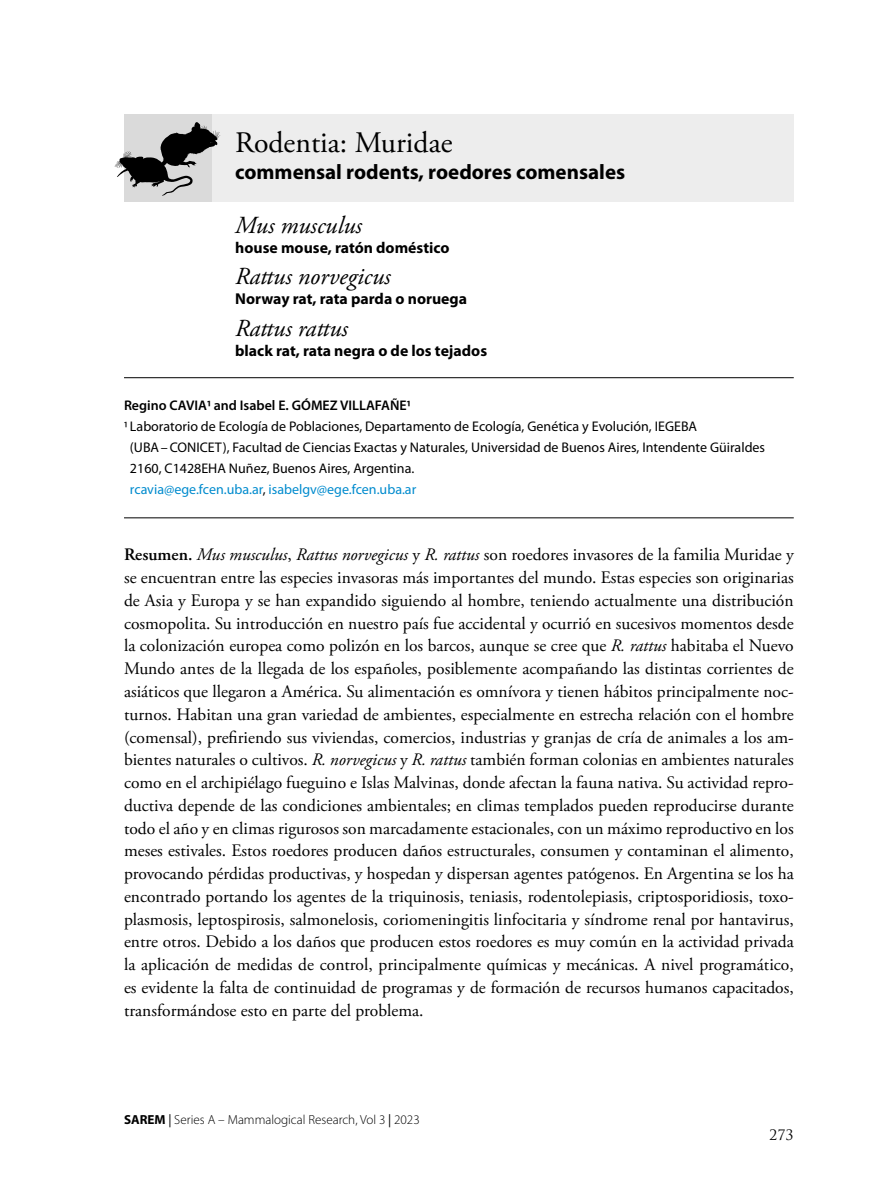
<style>
.page{position:relative;width:893px;height:1191px;background:#fff}
.page>*{position:absolute;margin:0;border:0;box-sizing:border-box;transform-origin:0 0}
.t1{font:29.75px "Adobe Garamond Pro";color:#000}
.t2{font:italic 24.5px "Adobe Garamond Pro";color:#000}
.t3{font:700 21px "Myriad Pro";color:#000}
.t4{font:17.5px/22.8px "Adobe Garamond Pro";color:#000;text-align:justify}
.t5{font:700 15.75px "Myriad Pro";color:#000}
.t6{font:14px/21px "Myriad Pro";color:#000}
.t7{font:600 14px "Myriad Pro";color:#000}
.t8{font:14px "Trajan";color:#000}
.t9{font:300 13.12px "Myriad Pro";color:#000}
.s1{color:#008bce}
.s2{font-weight:600}
.s3{font-style:italic}
.s4{font-weight:700}
.s5{font-weight:400}
</style>
<div class="page">
<hr style="left:124px;top:377px;width:670px;height:1px;background:#000">
<hr style="left:124px;top:517px;width:670px;height:1px;background:#000">
<div style="left:212px;top:114px;width:582px;height:88px;background:#ededed"></div>
<div style="left:124px;top:114px;width:88px;height:88px;background:#dadada"></div>
<svg style="left:115px;top:122px;width:105px;height:74px"></svg>
<h1 class="t1" style="left:235px;top:124px;width:219px">Rodentia: Muridae</h1>
<p class="t3" style="left:235px;top:161px;width:392px">commensal rodents, roedores comensales</p>
<h2 class="t2" style="left:235px;top:211px;width:128px">Mus musculus</h2>
<p class="t5" style="left:235px;top:239px;width:216px">house mouse, ratón doméstico</p>
<h2 class="t2" style="left:235px;top:261px;width:157px">Rattus norvegicus</h2>
<p class="t5" style="left:235px;top:290px;width:233px">Norway rat, rata parda o noruega</p>
<h2 class="t2" style="left:235px;top:314px;width:114px">Rattus rattus</h2>
<p class="t5" style="left:235px;top:342px;width:253px">black rat, rata negra o de los tejados</p>
<p class="t7" style="left:124px;top:398px;width:288px">Regino CAVIA1 and Isabel E. GÓMEZ VILLAFAÑE1</p>
<p class="t6" style="left:130px;top:416px;width:637px;text-indent:-6px">1 Laboratorio de Ecología de Poblaciones, Departamento de Ecología, Genética y Evolución, IEGEBA (UBA–CONICET), Facultad de Ciencias Exactas y Naturales, Universidad de Buenos Aires, Intendente Güiraldes 2160, C1428EHA Nuñez, Buenos Aires, Argentina.<br><span class="s1">rcavia@ege.fcen.uba.ar</span>, <span class="s1">isabelgv@ege.fcen.uba.ar</span></p>
<p class="t4" style="left:124px;top:544px;width:671px"><span class="s2">Resumen.</span> <span class="s3">Mus musculus</span>, <span class="s3">Rattus norvegicus</span> y <span class="s3">R. rattus</span> son roedores invasores de la familia Muridae y se encuentran entre las especies invasoras más importantes del mundo. Estas especies son originarias de Asia y Europa y se han expandido siguiendo al hombre, teniendo actualmente una distribución cosmopolita. Su introducción en nuestro país fue accidental y ocurrió en sucesivos momentos desde la colonización europea como polizón en los barcos, aunque se cree que <span class="s3">R. rattus</span> habitaba el Nuevo Mundo antes de la llegada de los españoles, posiblemente acompañando las distintas corrientes de asiáticos que llegaron a América. Su alimentación es omnívora y tienen hábitos principalmente noc&shy;turnos. Habitan una gran variedad de ambientes, especialmente en estrecha relación con el hombre (comensal), prefiriendo sus viviendas, comercios, industrias y granjas de cría de animales a los am&shy;bientes naturales o cultivos. <span class="s3">R. norvegicus</span> y <span class="s3">R. rattus</span> también forman colonias en ambientes naturales como en el archipiélago fueguino e Islas Malvinas, donde afectan la fauna nativa. Su actividad repro&shy;ductiva depende de las condiciones ambientales; en climas templados pueden reproducirse durante todo el año y en climas rigurosos son marcadamente estacionales, con un máximo reproductivo en los meses estivales. Estos roedores producen daños estructurales, consumen y contaminan el alimento, provocando pérdidas productivas, y hospedan y dispersan agentes patógenos. En Argentina se los ha encontrado portando los agentes de la triquinosis, teniasis, rodentolepiasis, criptosporidiosis, toxo&shy;plasmosis, leptospirosis, salmonelosis, coriomeningitis linfocitaria y síndrome renal por hantavirus, entre otros. Debido a los daños que producen estos roedores es muy común en la actividad privada la aplicación de medidas de control, principalmente químicas y mecánicas. A nivel programático, es evidente la falta de continuidad de programas y de formación de recursos humanos capacitados, transformándose esto en parte del problema.</p>
<p class="t9" style="left:124px;top:1112px;width:297px"><span class="s4">SAREM</span> <span class="s5">|</span> Series A – Mammalogical Research, Vol 3 <span class="s5">|</span> 2023</p>
<p class="t8" style="left:770px;top:1126px;width:26px">273</p>
</div>
